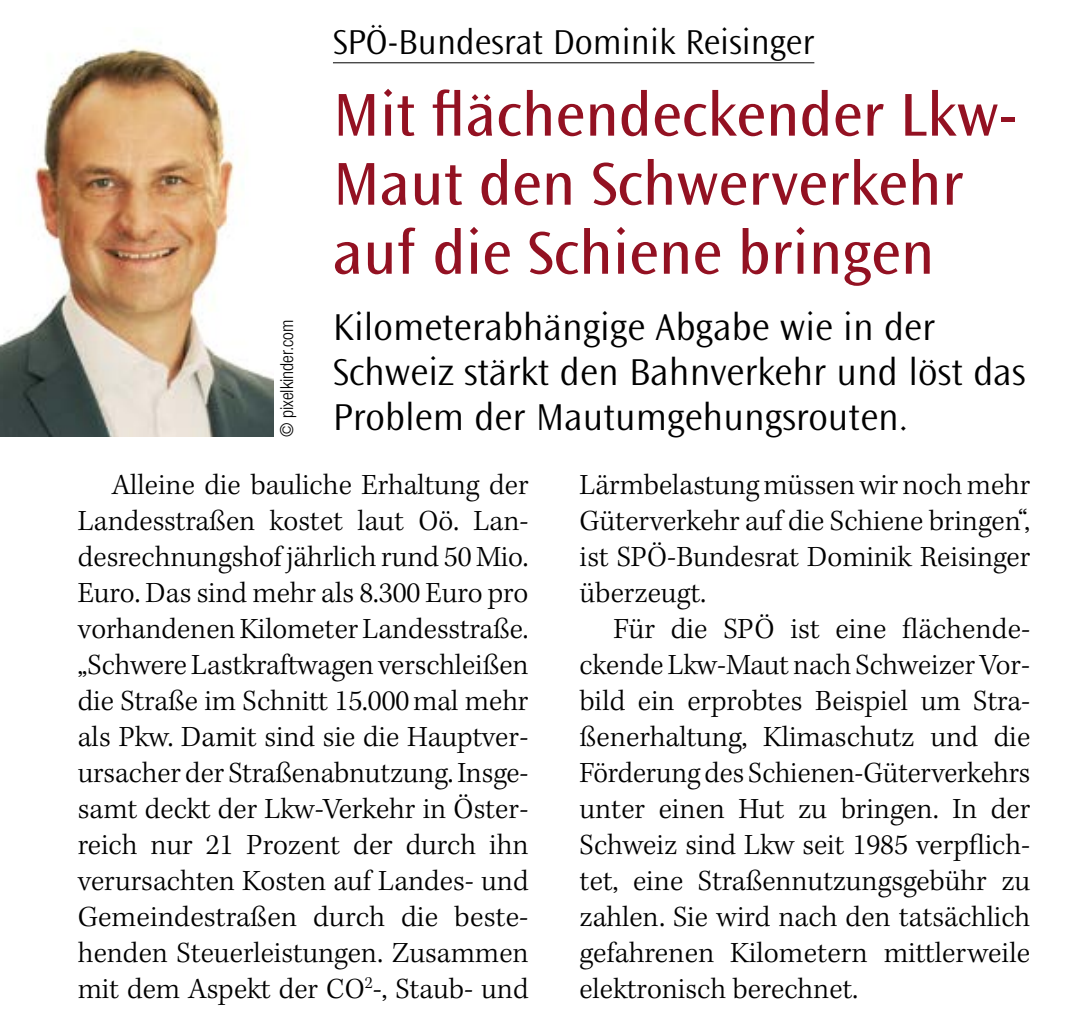
<style>
.page{position:relative;width:1071px;height:1016px;background:#fff}
.page>*{position:absolute;margin:0;border:0;box-sizing:border-box;transform-origin:0 0}
.t1{font:63px/69px "Ocean Sans Std";color:#931122}
.t2{font:300 39px/45px "Ocean Sans Std";color:#000}
.t3{font:300 36px "Ocean Sans Std";color:#000}
.t4{font:300 30px/36px "Kepler Std";color:#000;text-align:justify}
.t5{font:300 condensed 18px "Helvetica Neue LT Std";color:#000}
</style>
<div class="page">
<img style="left:0;top:46px;width:273px;height:390px">
<hr style="left:333px;top:62px;width:481px;height:1px;background:#000">
<p class="t5" style="left:276px;top:437px;width:119px;rotate:-90deg">© pixelkinder.com</p>
<p class="t3" style="left:333px;top:22px;width:483px">SPÖ-Bundesrat Dominik Reisinger</p>
<h1 class="t1" style="left:333px;top:81px;width:685px">Mit flächendeckender Lkw-<br>Maut den Schwerverkehr auf die Schiene bringen</h1>
<h2 class="t2" style="left:333px;top:305px;width:694px">Kilometerabhängige Abgabe wie in der<br>Schweiz stärkt den Bahnverkehr und löst das<br>Problem der Mautumgehungsrouten.</h2>
<p class="t4" style="left:78px;top:467px;width:452px;text-indent:34px">Alleine die bauliche Erhaltung der Landesstraßen kostet laut Oö. Lan&shy;desrechnungshof jährlich rund 50 Mio.<br>Euro. Das sind mehr als 8.300 Euro pro vorhandenen Kilometer Landesstraße. „Schwere Lastkraftwagen verschleißen die Straße im Schnitt 15.000mal mehr als Pkw. Damit sind sie die Hauptver&shy;ursacher der Straßenabnutzung. Insge&shy;samt deckt der Lkw-Verkehr in Öster&shy;reich nur 21 Prozent der durch ihn verursachten Kosten auf Landes- und Gemeindestraßen durch die beste&shy;henden Steuerleistungen. Zusammen mit dem Aspekt der CO<sup>2</sup>-, Staub- und</p>
<p class="t4" style="left:580px;top:467px;width:452px">Lärmbelastung müssen wir noch mehr Güterverkehr auf die Schiene bringen“, ist SPÖ-Bundesrat Dominik Reisinger überzeugt.</p>
<p class="t4" style="left:580px;top:611px;width:452px;text-indent:34px">Für die SPÖ ist eine flächende&shy;ckende Lkw-Maut nach Schweizer Vor&shy;bild ein erprobtes Beispiel um Stra&shy;ßenerhaltung, Klimaschutz und die Förderung des Schienen-Güterverkehrs unter einen Hut zu bringen. In der Schweiz sind Lkw seit 1985 verpflich&shy;tet, eine Straßennutzungsgebühr zu zahlen. Sie wird nach den tatsächlich gefahrenen Kilometern mittlerweile elektronisch berechnet.</p>
</div>
